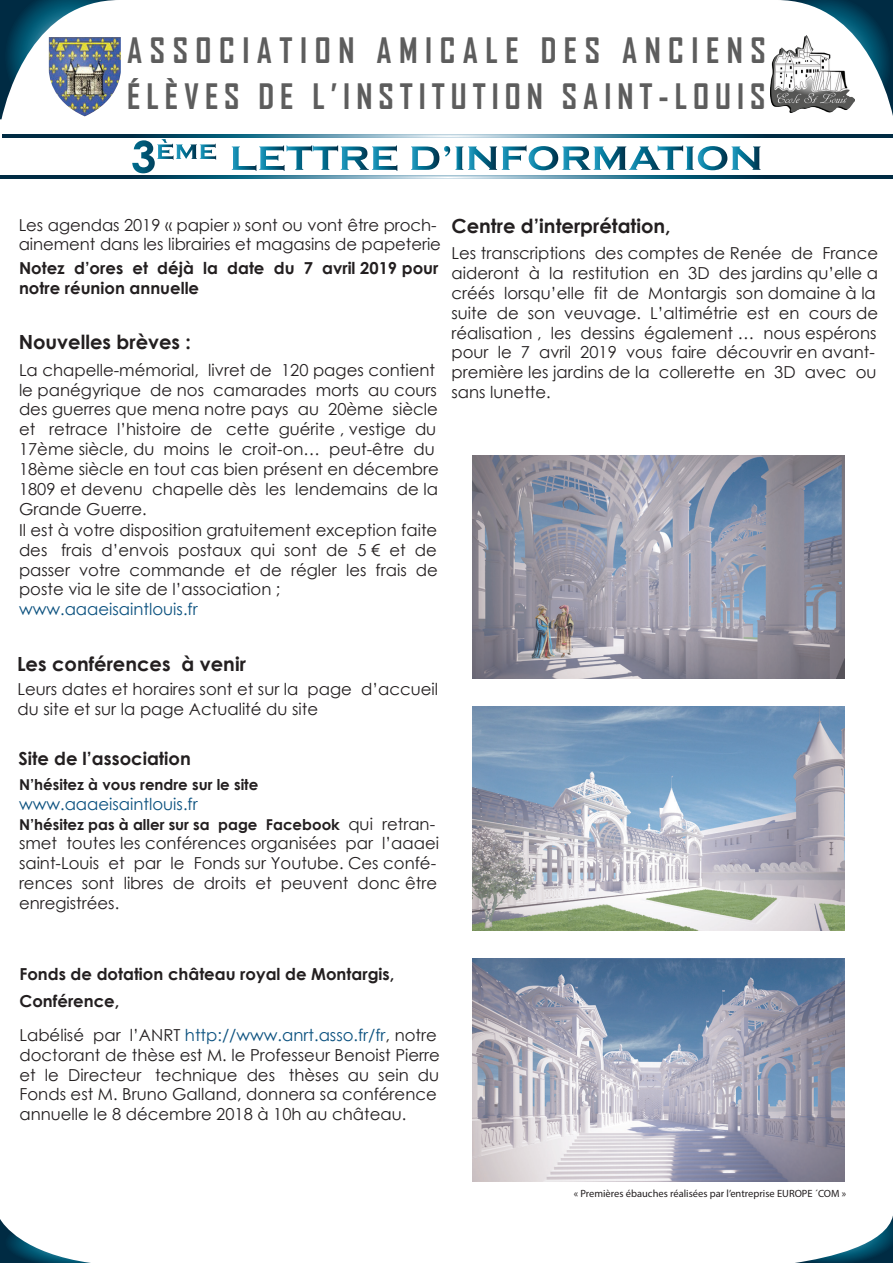
<style>
.page{position:relative;width:893px;height:1263px;background:#fff}
.page>*{position:absolute;margin:0;border:0;box-sizing:border-box;transform-origin:0 0}
.t1{font:700 33.6px/46.5px "Agency FB";letter-spacing:.2em;color:#5d5d5d}
.t2{font:700 19.5px "Century Gothic";color:#231f20}
.t3{font:700 18px "Century Gothic";color:#231f20}
.t4{font:16.5px/19.8px "Century Gothic";color:#231f20}
.t5{font:700 16.5px/19.8px "Century Gothic";color:#231f20}
.t6{font:16.5px "Century Gothic";color:#0b517f}
.t7{font:700 15px "Century Gothic";color:#231f20}
.t8{font:10.5px "Myriad Pro";color:#231f20}
.s1{font-weight:400;font-size:16.5px}
.s2{color:#0b517f}
</style>
<div class="page">
<svg style="left:0;top:1219px;width:91px;height:44px"></svg>
<svg style="left:795px;top:1216px;width:98px;height:47px"></svg>
<svg style="left:0;top:176px;width:893px;height:2px;background:#396d83"></svg>
<svg style="left:0;top:0;width:116px;height:119px"></svg>
<svg style="left:781px;top:0;width:112px;height:116px"></svg>
<img style="left:771px;top:36px;width:84px;height:76px">
<svg style="left:3px;top:134px;width:890px;height:3px;background:#386c83"></svg>
<img style="left:49px;top:37px;width:72px;height:79px">
<svg style="left:132px;top:139px;width:84px;height:34px"></svg>
<svg style="left:232px;top:145px;width:165px;height:26px"></svg>
<svg style="left:411px;top:145px;width:349px;height:25px"></svg>
<img style="left:473px;top:958px;width:372px;height:223px">
<img style="left:473px;top:707px;width:372px;height:223px">
<img style="left:473px;top:455px;width:372px;height:224px">
<h1 class="t1" style="left:127px;top:26px;width:640px">ASSOCIATION AMICALE DES ANCIENS<br>ÉLÈVES DE L’INSTITUTION SAINT-LOUIS</h1>
<p class="t4" style="left:19px;top:214px;width:424px">Les agendas 2019 « papier » sont ou vont être proch&shy;ainement dans les librairies et magasins de papeterie</p>
<p class="t5" style="left:19px;top:258px;width:421px">Notez d’ores et déjà la date du 7 avril 2019 pour notre réunion annuelle</p>
<p class="t2" style="left:19px;top:327px;width:174px">Nouvelles brèves :</p>
<p class="t4" style="left:19px;top:360px;width:421px">La chapelle-mémorial, livret de 120 pages contient le panégyrique de nos camarades morts au cours des guerres que mena notre pays au 20ème siècle et retrace l’histoire de cette guérite , vestige du 17ème siècle, du moins le croit-on… peut-être du 18ème siècle en tout cas bien présent en décembre 1809 et devenu chapelle dès les lendemains de la Grande Guerre.</p>
<p class="t4" style="left:19px;top:520px;width:420px;text-align:justify">Il est à votre disposition gratuitement exception faite des frais d’envois postaux qui sont de 5 € et de passer votre commande et de régler les frais de poste via le site de l’association ;</p>
<p class="t6" style="left:19px;top:598px;width:180px">www.aaaeisaintlouis.fr</p>
<p class="t2" style="left:452px;top:211px;width:221px">Centre d’interprétation,</p>
<p class="t4" style="left:452px;top:243px;width:428px">Les transcriptions des comptes de Renée de France aideront à la restitution en 3D des jardins qu’elle a créés lorsqu’elle fit de Montargis son domaine à la suite de son veuvage. L’altimétrie est en cours de réalisation , les dessins également … nous espérons pour le 7 avril 2019 vous faire découvrir en avant&shy;première les jardins de la collerette en 3D avec ou sans lunette.</p>
<p class="t2" style="left:17px;top:649px;width:230px">Les conférences à venir</p>
<p class="t4" style="left:17px;top:679px;width:422px">Leurs dates et horaires sont et sur la page d’accueil du site et sur la page Actualité du site</p>
<p class="t3" style="left:19px;top:745px;width:174px">Site de l’association</p>
<p class="t7" style="left:19px;top:773px;width:241px">N’hésitez à vous rendre sur le site</p>
<p class="t6" style="left:19px;top:792px;width:180px">www.aaaeisaintlouis.fr</p>
<p class="t7" style="left:19px;top:813px;width:418px">N’hésitez pas à aller sur sa page Facebook <span class="s1">qui retran-</span></p>
<p class="t4" style="left:19px;top:833px;width:422px">smet toutes les conférences organisées par l’aaaei saint-Louis et par le Fonds sur Youtube. Ces confé&shy;rences sont libres de droits et peuvent donc être enregistrées.</p>
<p class="t5" style="left:20px;top:960px;width:376px;line-height:27px">Fonds de dotation château royal de Montargis,<br>Conférence,</p>
<p class="t4" style="left:20px;top:1025px;width:422px">Labélisé par l’ANRT <span class="s2">http://www.anrt.asso.fr/fr</span>, notre doctorant de thèse est M. le Professeur Benoist Pierre et le Directeur technique des thèses au sein du Fonds est M. Bruno Galland, donnera sa conférence annuelle le 8 décembre 2018 à 10h au château.</p>
<p class="t8" style="left:574px;top:1187px;width:274px">« Premières ébauches réalisées par l’entreprise EUROPE ´COM »</p>
</div>
